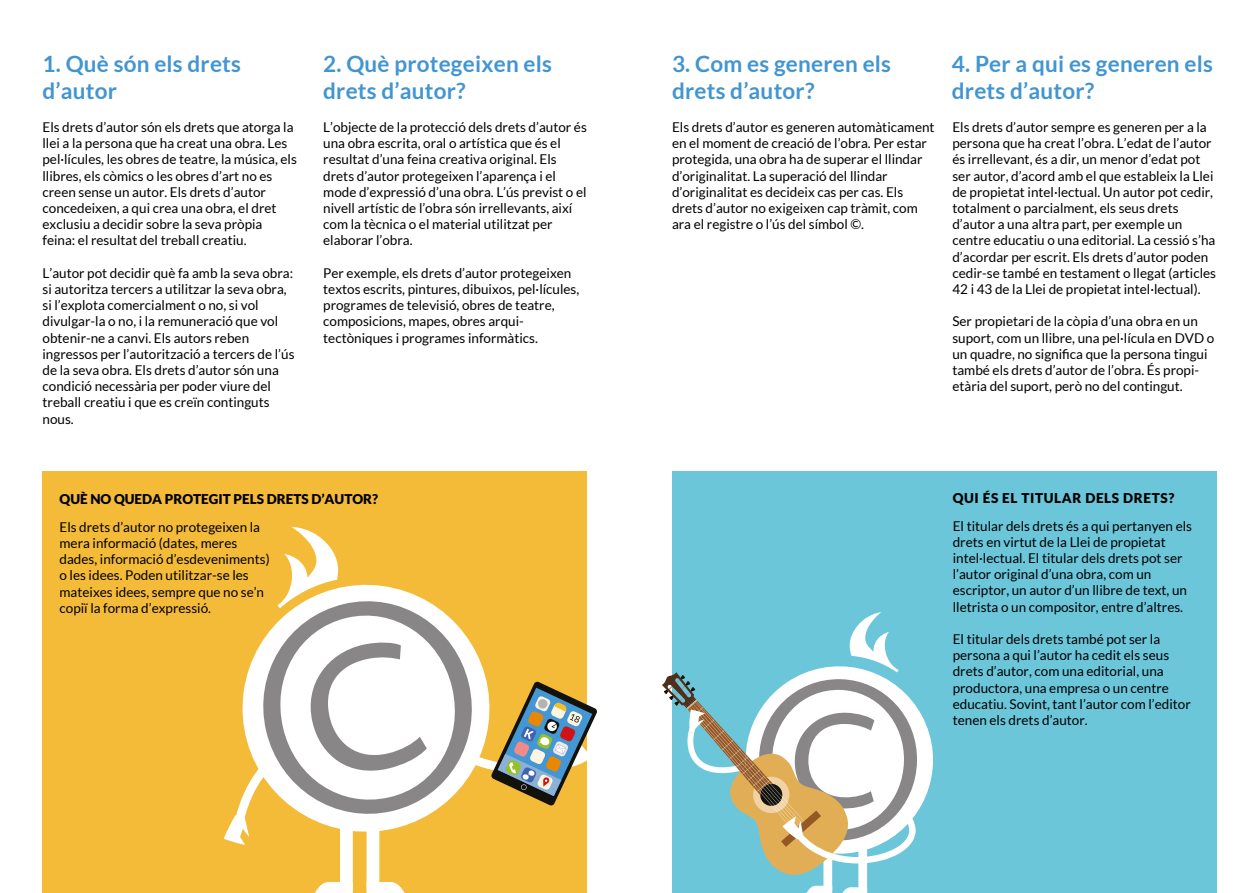
<style>
.page{position:relative;width:1259px;height:893px;background:#fff}
.page>*{position:absolute;margin:0;border:0;box-sizing:border-box;transform-origin:0 0}
.t1{font:700 22.5px/27px "Lato";letter-spacing:.01em;color:#4195d1}
.t2{font:13.5px/16.2px "Lato";color:#000}
.t3{font:900 13.5px "Lato";color:#000}
.t4{font:900 13.5px "Lato";letter-spacing:.045em;color:#000}
</style>
<div class="page">
<div style="left:672px;top:471px;width:544px;height:422px;background:#6bc6da"></div>
<svg style="left:662px;top:612px;width:271px;height:281px"></svg>
<div style="left:43px;top:471px;width:544px;height:422px;background:#f4bb38"></div>
<svg style="left:315px;top:840px;width:38px;height:53px"></svg>
<svg style="left:366px;top:840px;width:39px;height:53px"></svg>
<svg style="left:224px;top:816px;width:21px;height:29px"></svg>
<svg style="left:284px;top:527px;width:55px;height:50px"></svg>
<svg style="left:235px;top:577px;width:252px;height:263px"></svg>
<svg style="left:253px;top:591px;width:229px;height:233px;background:#e0d8c8"></svg>
<svg style="left:450px;top:681px;width:147px;height:125px"></svg>
<h1 class="t1" style="left:43px;top:50px;width:200px">1. Què són els drets d’autor</h1>
<p class="t2" style="left:43px;top:119px;width:256px">Els drets d’autor són els drets que atorga la llei a la persona que ha creat una obra. Les pel·lícules, les obres de teatre, la música, els llibres, els còmics o les obres d’art no es creen sense un autor. Els drets d’autor concedeixen, a qui crea una obra, el dret exclusiu a decidir sobre la seva pròpia feina: el resultat del treball creatiu.</p>
<p class="t2" style="left:43px;top:265px;width:253px">L’autor pot decidir què fa amb la seva obra: si autoritza tercers a utilitzar la seva obra, si l’explota comercialment o no, si vol divulgar-la o no, i la remuneració que vol obtenir-ne a canvi. Els autors reben ingressos per l’autorització a tercers de l’ús de la seva obra. Els drets d’autor són una condició necessària per poder viure del treball creatiu i que es creïn continguts nous.</p>
<h1 class="t1" style="left:323px;top:50px;width:230px">2. Què protegeixen els drets d’autor?</h1>
<h1 class="t1" style="left:672px;top:50px;width:221px">3. Com es generen els drets d’autor?</h1>
<h1 class="t1" style="left:952px;top:50px;width:262px">4. Per a qui es generen els drets d’autor?</h1>
<p class="t2" style="left:323px;top:119px;width:265px">L’objecte de la protecció dels drets d’autor és una obra escrita, oral o artística que és el resultat d’una feina creativa original. Els drets d’autor protegeixen l’aparença i el mode d’expressió d’una obra. L’ús previst o el nivell artístic de l’obra són irrellevants, així com la tècnica o el material utilitzat per elaborar l’obra.</p>
<p class="t2" style="left:323px;top:265px;width:258px">Per exemple, els drets d’autor protegeixen textos escrits, pintures, dibuixos, pel·lícules, programes de televisió, obres de teatre, composicions, mapes, obres arqui&shy;tectòniques i programes informàtics.</p>
<p class="t2" style="left:672px;top:119px;width:264px">Els drets d’autor es generen automàticament en el moment de creació de l’obra. Per estar protegida, una obra ha de superar el llindar d’originalitat. La superació del llindar d’originalitat es decideix cas per cas. Els drets d’autor no exigeixen cap tràmit, com ara el registre o l’ús del símbol ©.</p>
<p class="t2" style="left:952px;top:119px;width:265px">Els drets d’autor sempre es generen per a la persona que ha creat l’obra. L’edat de l’autor és irrellevant, és a dir, un menor d’edat pot ser autor, d’acord amb el que estableix la Llei de propietat intel·lectual. Un autor pot cedir, totalment o parcialment, els seus drets d’autor a una altra part, per exemple un centre educatiu o una editorial. La cessió s’ha d’acordar per escrit. Els drets d’autor poden cedir-se també en testament o llegat (articles 42 i 43 de la Llei de propietat intel·lectual).</p>
<p class="t2" style="left:952px;top:313px;width:263px">Ser propietari de la còpia d’una obra en un suport, com un llibre, una pel·lícula en DVD o un quadre, no significa que la persona tingui també els drets d’autor de l’obra. És propi&shy;etària del suport, però no del contingut.</p>
<p class="t3" style="left:60px;top:491px;width:320px">QUÈ NO QUEDA PROTEGIT PELS DRETS D’AUTOR?</p>
<p class="t2" style="left:60px;top:519px;width:212px">Els drets d’autor no protegeixen la mera informació (dates, meres dades, informació d’esdeveniments) o les idees. Poden utilitzar-se les mateixes idees, sempre que no se’n copiï la forma d’expressió.</p>
<p class="t4" style="left:952px;top:490px;width:223px">QUI ÉS EL TITULAR DELS DRETS?</p>
<p class="t2" style="left:952px;top:518px;width:241px">El titular dels drets és a qui pertanyen els drets en virtut de la Llei de propietat intel·lectual. El titular dels drets pot ser l’autor original d’una obra, com un escriptor, un autor d’un llibre de text, un lletrista o un compositor, entre d’altres.</p>
<p class="t2" style="left:952px;top:631px;width:239px">El titular dels drets també pot ser la persona a qui l’autor ha cedit els seus drets d’autor, com una editorial, una productora, una empresa o un centre educatiu. Sovint, tant l’autor com l’editor tenen els drets d’autor.</p>
</div>
